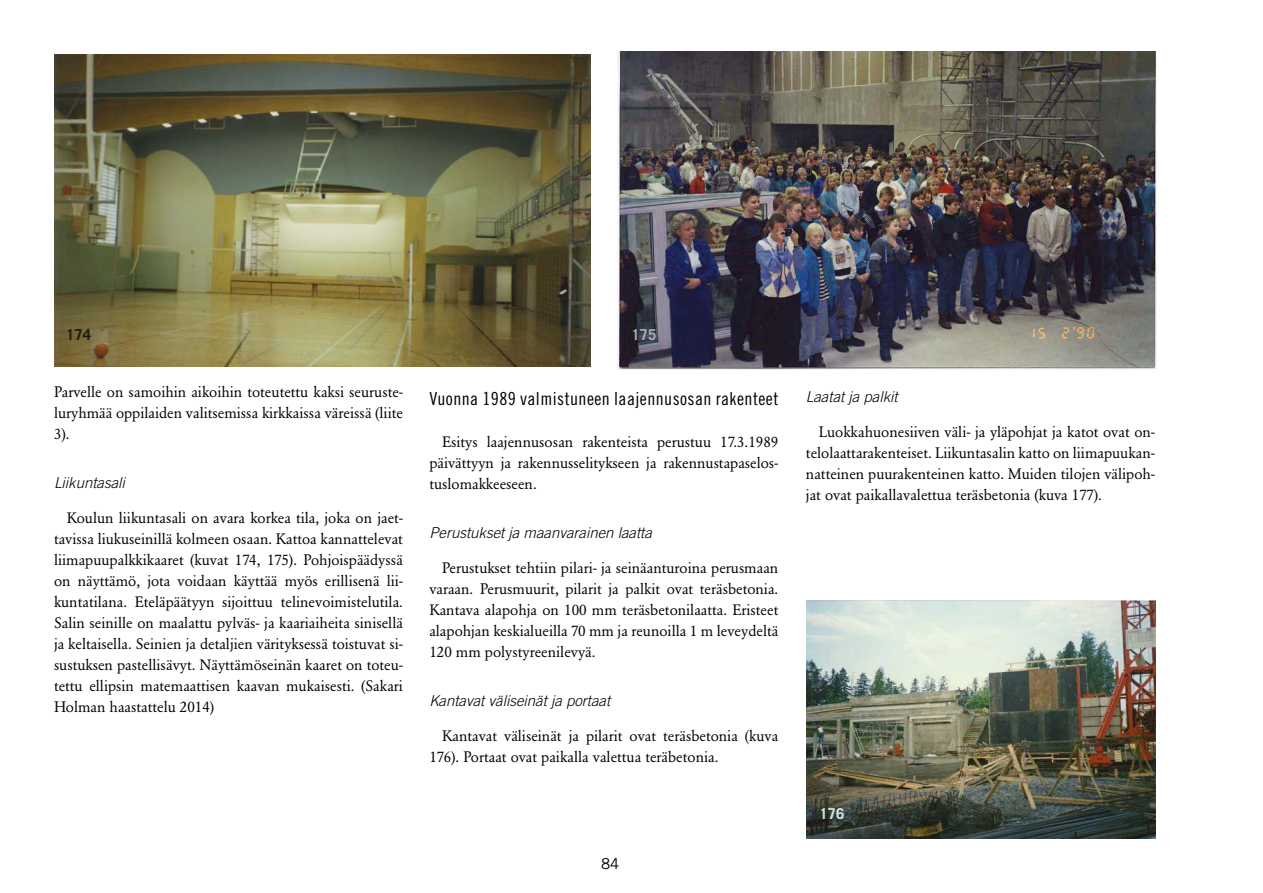
<style>
.page{position:relative;width:1263px;height:893px;background:#fff}
.page>*{position:absolute;margin:0;border:0;box-sizing:border-box;transform-origin:0 0}
.t1{font:18px "Trade Gothic Cond Eighteen";letter-spacing:.025em;color:#000}
.t2{font:15px/21px "Garamond BE";color:#000;text-align:justify}
.t3{font:italic 300 15px "Trade Gothic";color:#000}
.t4{font:700 15px "Trade Gothic";color:#1b1c16}
.t5{font:700 15px "Trade Gothic";color:#abaeb5}
.t6{font:700 15px "Trade Gothic";color:#dbe6d6}
.t7{font:15px "Trade Gothic";color:#000}
</style>
<div class="page">
<img style="left:54px;top:54px;width:537px;height:313px">
<img style="left:618px;top:52px;width:538px;height:317px">
<img style="left:806px;top:600px;width:349px;height:239px">
<p class="t4" style="left:66px;top:329px;width:27px">174</p>
<p class="t5" style="left:631px;top:329px;width:27px">175</p>
<p class="t2" style="left:54px;top:383px;width:350px">Parvelle on samoihin aikoihin toteutettu kaksi seuruste&shy;luryhmää oppilaiden valitsemissa kirkkaissa väreissä (liite 3).</p>
<p class="t3" style="left:54px;top:477px;width:72px">Liikuntasali</p>
<p class="t2" style="left:54px;top:509px;width:350px;text-indent:13px">Koulun liikuntasali on avara korkea tila, joka on jaet&shy;tavissa liukuseinillä kolmeen osaan. Kattoa kannattelevat liimapuupalkkikaaret (kuvat 174, 175). Pohjoispäädyssä on näyttämö, jota voidaan käyttää myös erillisenä lii&shy;kuntatilana. Eteläpäätyyn sijoittuu telinevoimistelutila.<br>Salin seinille on maalattu pylväs- ja kaariaiheita sinisellä ja keltaisella. Seinien ja detaljien värityksessä toistuvat si&shy;sustuksen pastellisävyt. Näyttämöseinän kaaret on toteu&shy;tettu ellipsin matemaattisen kaavan mukaisesti. (Sakari Holman haastattelu 2014)</p>
<p class="t1" style="left:429px;top:392px;width:350px">Vuonna 1989 valmistuneen laajennusosan rakenteet</p>
<p class="t2" style="left:429px;top:433px;width:350px;text-indent:13px">Esitys laajennusosan rakenteista perustuu 17.3.1989 päivättyyn ja rakennusselitykseen ja rakennustapaselos&shy;tuslomakkeeseen.</p>
<p class="t3" style="left:429px;top:527px;width:224px">Perustukset ja maanvarainen laatta</p>
<p class="t2" style="left:429px;top:559px;width:350px;text-indent:13px">Perustukset tehtiin pilari- ja seinäanturoina perusmaan varaan. Perusmuurit, pilarit ja palkit ovat teräsbetonia.<br>Kantava alapohja on 100 mm teräsbetonilaatta. Eristeet alapohjan keskialueilla 70 mm ja reunoilla 1 m leveydeltä 120 mm polystyreenilevyä.</p>
<p class="t3" style="left:429px;top:695px;width:182px">Kantavat väliseinät ja portaat</p>
<p class="t2" style="left:429px;top:727px;width:350px;text-indent:13px">Kantavat väliseinät ja pilarit ovat teräsbetonia (kuva<br>176). Portaat ovat paikalla valettua teräbetonia.</p>
<p class="t7" style="left:601px;top:858px;width:20px">84</p>
<p class="t3" style="left:806px;top:391px;width:93px">Laatat ja palkit</p>
<p class="t2" style="left:806px;top:422px;width:350px;text-indent:13px">Luokkahuonesiiven väli- ja yläpohjat ja katot ovat on&shy;telolaattarakenteiset. Liikuntasalin katto on liimapuukan&shy;natteinen puurakenteinen katto. Muiden tilojen välipoh&shy;jat ovat paikallavalettua teräsbetonia (kuva 177).</p>
<p class="t6" style="left:819px;top:808px;width:27px">176</p>
</div>
